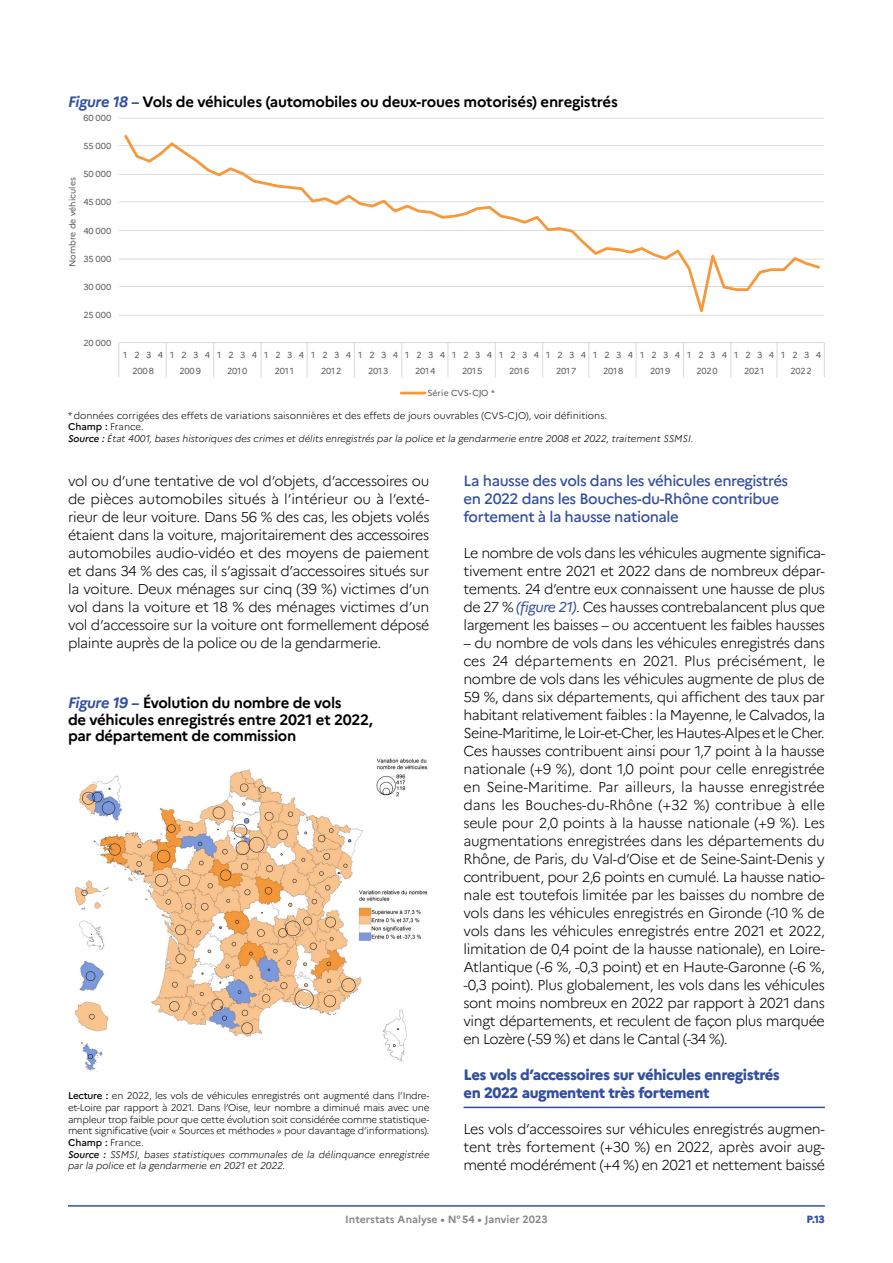
<style>
.page{position:relative;width:893px;height:1263px;background:#fff}
.page>*{position:absolute;margin:0;border:0;box-sizing:border-box;transform-origin:0 0}
.t1{font:700 15px/16.5px "Marianne";letter-spacing:-.02em;color:#000}
.t2{font:500 15px/18px "Marianne";letter-spacing:-.03em;color:#334f9e}
.t3{font:800 15px/18px "Marianne";letter-spacing:-.03em;color:#334f9e}
.t4{font:300 14.25px/18px "Marianne";letter-spacing:-.03em;color:#000;text-align:justify}
.t5{font:700 10.5px "Marianne";color:#878988}
.t6{font:800 10.5px "Marianne";color:#334f9e}
.t7{font:300 9.75px/11.7px "Marianne";letter-spacing:-.02em;color:#000}
.t8{font:italic 300 9.75px/11.7px "Marianne";color:#000}
.t9{font:8.7px "Marianne";color:#595959}
.t10{font:8.7px/16.2px "Marianne";letter-spacing:.745em;color:#595959}
.t11{font:8.7px "Marianne";letter-spacing:-.02em;color:#595959}
.s1{font-style:italic;color:#334f9e}
.s2{font-style:normal}
.s3{font-weight:500;font-style:normal}
.s4{font-weight:500}
.s5{font-weight:400;font-style:italic;color:#334f9e}
.s6{font-weight:500;font-style:italic}
.s7{font-style:italic}
</style>
<div class="page">
<hr style="left:68px;top:1205px;width:757px;height:2px;background:#334f9e">
<hr style="left:119px;top:315px;width:705px;height:1px;background:#d9d9d9">
<hr style="left:119px;top:286px;width:705px;height:1px;background:#d9d9d9">
<hr style="left:119px;top:259px;width:705px;height:1px;background:#d9d9d9">
<hr style="left:119px;top:230px;width:705px;height:1px;background:#d9d9d9">
<hr style="left:119px;top:201px;width:705px;height:1px;background:#d9d9d9">
<hr style="left:119px;top:174px;width:705px;height:1px;background:#d9d9d9">
<hr style="left:119px;top:145px;width:705px;height:1px;background:#d9d9d9">
<hr style="left:119px;top:118px;width:705px;height:1px;background:#d9d9d9">
<hr style="left:119px;top:342px;width:705px;height:1px;background:#d9d9d9">
<svg style="left:118px;top:343px;width:1px;height:34px"></svg>
<svg style="left:166px;top:343px;width:1px;height:34px"></svg>
<svg style="left:213px;top:343px;width:1px;height:34px"></svg>
<svg style="left:260px;top:343px;width:1px;height:34px"></svg>
<svg style="left:307px;top:343px;width:1px;height:34px"></svg>
<svg style="left:354px;top:343px;width:1px;height:34px"></svg>
<svg style="left:401px;top:343px;width:1px;height:34px"></svg>
<svg style="left:447px;top:343px;width:1px;height:34px"></svg>
<svg style="left:495px;top:343px;width:1px;height:34px"></svg>
<svg style="left:542px;top:343px;width:1px;height:34px"></svg>
<svg style="left:588px;top:343px;width:1px;height:34px"></svg>
<svg style="left:636px;top:343px;width:1px;height:34px"></svg>
<svg style="left:683px;top:343px;width:1px;height:34px"></svg>
<svg style="left:730px;top:343px;width:1px;height:34px"></svg>
<svg style="left:776px;top:343px;width:1px;height:34px"></svg>
<svg style="left:824px;top:343px;width:1px;height:34px"></svg>
<svg style="left:122px;top:135px;width:700px;height:181px"></svg>
<hr style="left:401px;top:392px;width:24px;height:2px;background:#f5993b">
<hr style="left:463px;top:1107px;width:362px;height:1px;background:#334f9e">
<img style="left:74px;top:758px;width:354px;height:314px">
<p class="t1" style="left:68px;top:94px;width:551px"><span class="s1">Figure 18 –</span> Vols de véhicules (automobiles ou deux-roues motorisés) enregistrés</p>
<p class="t9" style="left:83px;top:113px;width:29px">60 000</p>
<p class="t9" style="left:83px;top:140px;width:29px">55 000</p>
<p class="t9" style="left:67px;top:267px;width:91px;rotate:-90deg">Nombre de véhicules</p>
<p class="t9" style="left:83px;top:169px;width:29px">50 000</p>
<p class="t9" style="left:83px;top:196px;width:29px">45 000</p>
<p class="t9" style="left:83px;top:225px;width:29px">40 000</p>
<p class="t9" style="left:83px;top:254px;width:29px">35 000</p>
<p class="t9" style="left:83px;top:281px;width:29px">30 000</p>
<p class="t9" style="left:83px;top:310px;width:29px">25 000</p>
<p class="t9" style="left:83px;top:337px;width:29px">20 000</p>
<p class="t10" style="left:133px;top:347px;width:690px;text-indent:-9px">123412341234123412341234123412341234123412341234123412341234<br>2008</p>
<p class="t9" style="left:180px;top:366px;width:23px">2009</p>
<p class="t9" style="left:227px;top:366px;width:22px">2010</p>
<p class="t9" style="left:275px;top:366px;width:20px">2011</p>
<p class="t9" style="left:321px;top:366px;width:22px">2012</p>
<p class="t9" style="left:368px;top:366px;width:22px">2013</p>
<p class="t9" style="left:415px;top:366px;width:22px">2014</p>
<p class="t9" style="left:462px;top:366px;width:22px">2015</p>
<p class="t9" style="left:509px;top:366px;width:22px">2016</p>
<p class="t9" style="left:556px;top:366px;width:22px">2017</p>
<p class="t9" style="left:603px;top:366px;width:22px">2018</p>
<p class="t9" style="left:650px;top:366px;width:22px">2019</p>
<p class="t9" style="left:696px;top:366px;width:23px">2020</p>
<p class="t9" style="left:744px;top:366px;width:22px">2021</p>
<p class="t9" style="left:790px;top:366px;width:23px">2022</p>
<p class="t11" style="left:428px;top:387px;width:69px">Série CVS-CJO *</p>
<p class="t8" style="left:68px;top:409px;width:627px"><span class="s2">* données corrigées des effets de variations saisonnières et des effets de jours ouvrables (CVS-CJO), voir définitions.<br></span><span class="s3">Champ :</span> <span class="s2">France.<br></span><span class="s4">Source :</span> État 4001, bases historiques des crimes et délits enregistrés par la police et la gendarmerie entre 2008 et 2022, traitement SSMSI.</p>
<p class="t4" style="left:68px;top:472px;width:363px">vol ou d’une tentative de vol d’objets, d’accessoires ou de pièces automobiles situés à l’intérieur ou à l’exté&shy;rieur de leur voiture. Dans 56 % des cas, les objets volés étaient dans la voiture, majoritairement des accessoires automobiles audio-vidéo et des moyens de paiement et dans 34 % des cas, il s’agissait d’accessoires situés sur la voiture. Deux ménages sur cinq (39 %) victimes d’un vol dans la voiture et 18 % des ménages victimes d’un vol d’accessoire sur la voiture ont formellement déposé plainte auprès de la police ou de la gendarmerie.</p>
<p class="t2" style="left:463px;top:472px;width:326px">La hausse des vols dans les véhicules enregistrés en 2022 dans les Bouches-du-Rhône contribue fortement à la hausse nationale</p>
<p class="t4" style="left:463px;top:544px;width:363px">Le nombre de vols dans les véhicules augmente significa&shy;tivement entre 2021 et 2022 dans de nombreux dépar&shy;tements. 24 d’entre eux connaissent une hausse de plus de 27 % <span class="s5">(figure 21)</span>. Ces hausses contrebalancent plus que largement les baisses – ou accentuent les faibles hausses</p>
<p class="t4" style="left:463px;top:634px;width:363px">– du nombre de vols dans les véhicules enregistrés dans ces 24 départements en 2021. Plus précisément, le nombre de vols dans les véhicules augmente de plus de 59 %, dans six départements, qui affichent des taux par habitant relativement faibles : la Mayenne, le Calvados, la Seine-Maritime, le Loir-et-Cher, les Hautes-Alpes et le Cher.<br>Ces hausses contribuent ainsi pour 1,7 point à la hausse nationale (+9 %), dont 1,0 point pour celle enregistrée en Seine-Maritime. Par ailleurs, la hausse enregistrée dans les Bouches-du-Rhône (+32 %) contribue à elle seule pour 2,0 points à la hausse nationale (+9 %). Les augmentations enregistrées dans les départements du Rhône, de Paris, du Val-d’Oise et de Seine-Saint-Denis y contribuent, pour 2,6 points en cumulé. La hausse natio&shy;nale est toutefois limitée par les baisses du nombre de vols dans les véhicules enregistrés en Gironde (-10 % de vols dans les véhicules enregistrés entre 2021 et 2022, limitation de 0,4 point de la hausse nationale), en Loire-Atlantique (-6 %, -0,3 point) et en Haute-Garonne (-6 %, -0,3 point). Plus globalement, les vols dans les véhicules sont moins nombreux en 2022 par rapport à 2021 dans vingt départements, et reculent de façon plus marquée en Lozère (-59 %) et dans le Cantal (-34 %).</p>
<p class="t3" style="left:463px;top:1066px;width:318px">Les vols d’accessoires sur véhicules enregistrés en 2022 augmentent très fortement</p>
<p class="t4" style="left:463px;top:1120px;width:363px">Les vols d’accessoires sur véhicules enregistrés augmen&shy;tent très fortement (+30 %) en 2022, après avoir aug&shy;menté modérément (+4 %) en 2021 et nettement baissé</p>
<p class="t1" style="left:68px;top:695px;width:306px"><span class="s1">Figure 19 –</span> Évolution du nombre de vols<br>de véhicules enregistrés entre 2021 et 2022, par département de commission</p>
<p class="t7" style="left:68px;top:1090px;width:363px"><span class="s4">Lecture :</span> en 2022, les vols de véhicules enregistrés ont augmenté dans l’Indre&shy;et-Loire par rapport à 2021. Dans l’Oise, leur nombre a diminué mais avec une ampleur trop faible pour que cette évolution soit considérée comme statistique&shy;ment significative (voir « Sources et méthodes » pour davantage d’informations).<br><span class="s4">Champ :</span> France.<br><span class="s6">Source :</span> <span class="s7">SSMSI, bases statistiques communales de la délinquance enregistrée par la police et la gendarmerie en 2021 et 2022.</span></p>
<p class="t5" style="left:345px;top:1212px;width:204px">Interstats Analyse • n°54 • Janvier 2023</p>
<p class="t6" style="left:806px;top:1212px;width:20px">P.13</p>
</div>
